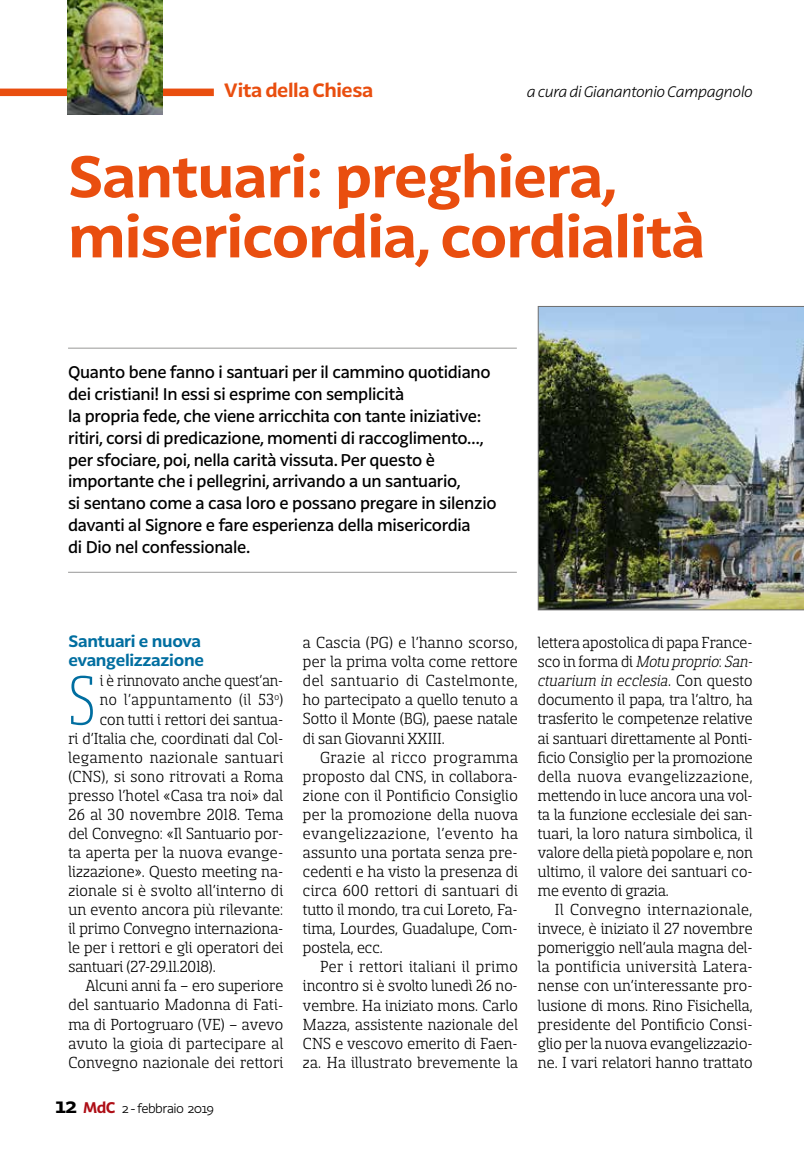
<style>
.page{position:relative;width:804px;height:1149px;background:#fff}
.page>*{position:absolute;margin:0;border:0;box-sizing:border-box;transform-origin:0 0}
.t1{font:300 76.95px "Sancoale Slab Cond";color:#006ea0;scale:.95 1}
.t2{font:700 57px/60px "Latina Essential";letter-spacing:-.02em;color:#e94e0f}
.t3{font:700 18.75px "Latina Essential";letter-spacing:-.02em;color:#e94e0f}
.t4{font:17.7px/19px "Sancoale Slab Norm";letter-spacing:.005em;color:#000;text-align:justify;scale:.95 1}
.t5{font:17.7px/19px "Sancoale Slab Norm";letter-spacing:.005em;color:#000;text-align:justify;scale:.94 1}
.t6{font:17.7px/19px "Sancoale Slab Norm Regular Ital";letter-spacing:.015em;color:#000;scale:.94 1}
.t7{font:17.7px "Sancoale Slab Norm";letter-spacing:.03em;color:#000;scale:.95 1}
.t8{font:17.7px "Sancoale Slab Norm";letter-spacing:.005em;color:#000;scale:.91 1}
.t9{font:17.7px "Sancoale Slab Norm";letter-spacing:.035em;color:#000;scale:.91 1}
.t10{font:500 16.5px/21.8px "Latina Essential";letter-spacing:-.02em;color:#000;scale:.96 1}
.t11{font:700 16.05px/19px "Latina Essential";letter-spacing:-.02em;color:#006ea0}
.t12{font:italic 300 15px "Latina Essential";letter-spacing:-.015em;color:#000}
.t13{font:300 12.75px "Latina Essential";letter-spacing:-.05em;color:#000}
.s1{font-weight:700;font-size:21px}
.s2{font-weight:700;font-size:15px;color:#ae0e16}
.s3{font-family:"Sancoale Slab Norm"}
</style>
<div class="page">
<hr style="left:68px;top:347px;width:449px;height:1px;background:#9d9d9c">
<hr style="left:68px;top:571px;width:449px;height:1px;background:#9d9d9c">
<div style="left:0;top:88px;width:214px;height:8px;background:#e94e0f"></div>
<img style="left:68px;top:0;width:94px;height:114px">
<img style="left:538px;top:306px;width:266px;height:304px">
<p class="t3" style="left:224px;top:79px;width:151px">Vita della Chiesa</p>
<p class="t12" style="left:526px;top:83px;width:227px">a cura di Gianantonio Campagnolo</p>
<h2 class="t2" style="left:68px;top:147px;width:639px">Santuari: preghiera, misericordia, cordialità</h2>
<p class="t10" style="left:68px;top:361px;width:448px">Quanto bene fanno i santuari per il cammino quotidiano dei cristiani! In essi si esprime con semplicità<br>la propria fede, che viene arricchita con tante iniziative: ritiri, corsi di predicazione, momenti di raccoglimento…, per sfociare, poi, nella carità vissuta. Per questo è importante che i pellegrini, arrivando a un santuario,<br>si sentano come a casa loro e possano pregare in silenzio davanti al Signore e fare esperienza della misericordia<br>di Dio nel confessionale.</p>
<p class="t11" style="left:68px;top:631px;width:137px">Santuari e nuova evangelizzazione</p>
<h1 class="t1" style="left:68px;top:664px;width:30px">S</h1>
<p class="t8" style="left:100px;top:672px;width:203px">i è rinnovato anche quest’an-</p>
<p class="t9" style="left:100px;top:691px;width:203px">no l’appuntamento (il 53<sup>o</sup>)</p>
<p class="t4" style="left:100px;top:709px;width:194px">con tutti i rettori dei santua-</p>
<p class="t4" style="left:68px;top:728px;width:228px">ri d’Italia che, coordinati dal Col-</p>
<p class="t7" style="left:68px;top:748px;width:228px">legamento nazionale santuari</p>
<p class="t4" style="left:68px;top:766px;width:228px">(CNS), si sono ritrovati a Roma</p>
<p class="t4" style="left:68px;top:785px;width:228px">presso l’hotel «Casa tra noi» dal</p>
<p class="t4" style="left:68px;top:804px;width:228px">26 al 30 novembre 2018. Tema</p>
<p class="t4" style="left:68px;top:823px;width:228px">del Convegno: «Il Santuario por-</p>
<p class="t4" style="left:68px;top:843px;width:228px">ta aperta per la nuova evange-</p>
<p class="t4" style="left:68px;top:862px;width:228px">lizzazione». Questo meeting na-</p>
<p class="t4" style="left:68px;top:881px;width:228px">zionale si è svolto all’interno di</p>
<p class="t4" style="left:68px;top:900px;width:227px">un evento ancora più rilevante:</p>
<p class="t4" style="left:68px;top:919px;width:228px">il primo Convegno internaziona-</p>
<p class="t4" style="left:68px;top:938px;width:228px">le per i rettori e gli operatori dei</p>
<p class="t4" style="left:68px;top:957px;width:156px">santuari (27-29.11.2018).</p>
<p class="t4" style="left:85px;top:976px;width:210px">Alcuni anni fa – ero superiore</p>
<p class="t4" style="left:68px;top:995px;width:228px">del santuario Madonna di Fati-</p>
<p class="t4" style="left:68px;top:1014px;width:227px">ma di Portogruaro (VE) – avevo</p>
<p class="t4" style="left:68px;top:1033px;width:228px">avuto la gioia di partecipare al</p>
<p class="t4" style="left:68px;top:1052px;width:228px">Convegno nazionale dei rettori</p>
<p class="t13" style="left:55px;top:1100px;width:160px"><span class="s1">12</span> <span class="s2">MdC</span> 2 - febbraio 2019</p>
<p class="t4" style="left:303px;top:633px;width:228px">a Cascia (PG) e l’hanno scorso, per la prima volta come rettore del santuario di Castelmonte, ho partecipato a quello tenuto a Sotto il Monte (BG), paese natale di san Giovanni XXIII.</p>
<p class="t4" style="left:303px;top:747px;width:228px;text-indent:17px">Grazie al ricco programma proposto dal CNS, in collabora&shy;zione con il Pontificio Consiglio per la promozione della nuova evangelizzazione, l’evento ha assunto una portata senza pre&shy;cedenti e ha visto la presenza di circa 600 rettori di santuari di tutto il mondo, tra cui Loreto, Fa&shy;tima, Lourdes, Guadalupe, Com&shy;postela, ecc.</p>
<p class="t5" style="left:303px;top:957px;width:230px;text-indent:17px">Per i rettori italiani il primo incontro si è svolto lunedì 26 no&shy;vembre. Ha iniziato mons. Carlo Mazza, assistente nazionale del CNS e vescovo emerito di Faen&shy;za. Ha illustrato brevemente la</p>
<p class="t5" style="left:538px;top:633px;width:230px">lettera apostolica di papa France-</p>
<p class="t6" style="left:538px;top:652px;width:230px"><span class="s3">sco in forma di</span> Motu proprio<span class="s3">:</span> San&shy;ctuarium in ecclesia<span class="s3">. Con questo</span></p>
<p class="t5" style="left:538px;top:690px;width:230px">documento il papa, tra l’altro, ha trasferito le competenze relative ai santuari direttamente al Ponti&shy;ficio Consiglio per la promozione della nuova evangelizzazione, mettendo in luce ancora una vol&shy;ta la funzione ecclesiale dei san&shy;tuari, la loro natura simbolica, il valore della pietà popolare e, non ultimo, il valore dei santuari co&shy;me evento di grazia.</p>
<p class="t4" style="left:538px;top:900px;width:228px;text-indent:17px">Il Convegno internazionale, invece, è iniziato il 27 novembre pomeriggio nell’aula magna del&shy;la pontificia università Latera&shy;nense con un’interessante pro&shy;lusione di mons. Rino Fisichella, presidente del Pontificio Consi&shy;glio per la nuova evangelizzazio&shy;ne. I vari relatori hanno trattato</p>
</div>
